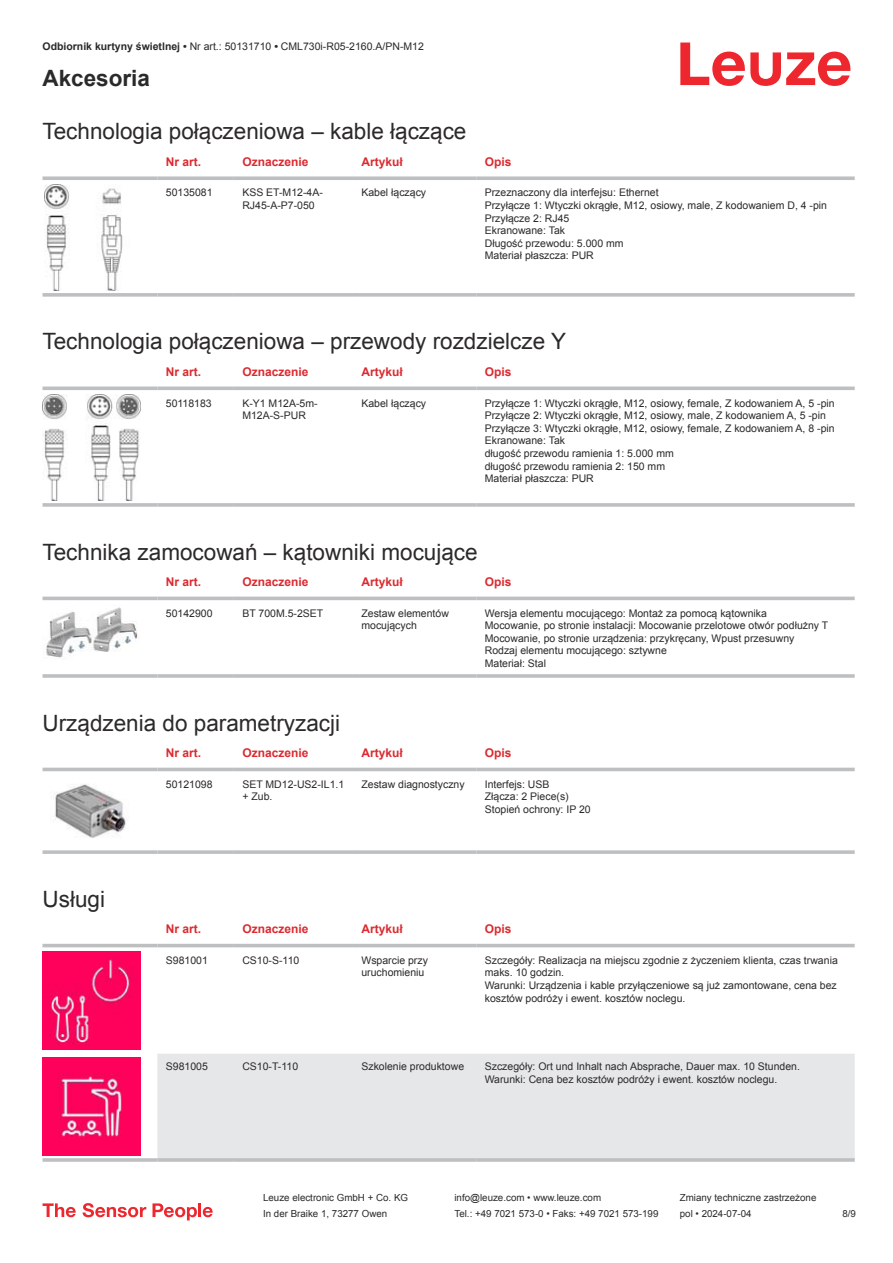
<style>
.page{position:relative;width:893px;height:1263px;background:#fff}
.page>*{position:absolute;margin:0;border:0;box-sizing:border-box;transform-origin:0 0}
.t1{font:22.5px "Arial";color:#2b292a}
.t2{font:700 22.5px "Arial";color:#2b292a}
.t3{font:700 12px "Arial";color:#db2a30}
.t4{font:10.5px/12.6px "Arial";color:#2b292a}
.t5{font:9.75px "Arial";color:#2b292a}
.s1{font-weight:700}
</style>
<div class="page">
<svg style="left:680px;top:43px;width:170px;height:43px"></svg>
<svg style="left:43px;top:176px;width:114px;height:4px"></svg>
<svg style="left:157px;top:176px;width:77px;height:4px"></svg>
<svg style="left:234px;top:176px;width:119px;height:4px"></svg>
<svg style="left:353px;top:176px;width:123px;height:4px"></svg>
<svg style="left:476px;top:176px;width:379px;height:4px;background:#c4c6c8"></svg>
<svg style="left:43px;top:293px;width:114px;height:4px"></svg>
<svg style="left:157px;top:293px;width:77px;height:4px"></svg>
<svg style="left:234px;top:293px;width:119px;height:4px"></svg>
<svg style="left:353px;top:293px;width:123px;height:4px"></svg>
<svg style="left:476px;top:293px;width:379px;height:4px;background:#c3c5c7"></svg>
<img style="left:45px;top:184px;width:78px;height:107px">
<svg style="left:43px;top:386px;width:114px;height:4px"></svg>
<svg style="left:157px;top:386px;width:77px;height:4px"></svg>
<svg style="left:234px;top:386px;width:119px;height:4px"></svg>
<svg style="left:353px;top:386px;width:123px;height:4px"></svg>
<svg style="left:476px;top:386px;width:379px;height:4px;background:#c5c7c9"></svg>
<svg style="left:43px;top:503px;width:114px;height:4px"></svg>
<hr style="left:157px;top:503px;width:77px;height:4px;background:#c6c7c9">
<svg style="left:234px;top:503px;width:119px;height:4px"></svg>
<svg style="left:353px;top:503px;width:123px;height:4px"></svg>
<hr style="left:476px;top:503px;width:379px;height:4px;background:#c6c7c9">
<img style="left:43px;top:394px;width:97px;height:107px">
<svg style="left:43px;top:596px;width:812px;height:5px;fill:#efeff0"></svg>
<hr style="left:43px;top:597px;width:114px;height:3px;background:#bdbfc1">
<hr style="left:157px;top:597px;width:77px;height:3px;background:#bdbfc1">
<hr style="left:234px;top:597px;width:119px;height:3px;background:#bdbfc1">
<hr style="left:353px;top:597px;width:123px;height:3px;background:#bdbfc1">
<hr style="left:476px;top:597px;width:379px;height:3px;background:#bdbfc1">
<hr style="left:43px;top:674px;width:114px;height:4px;background:#bdbfc1">
<hr style="left:157px;top:674px;width:77px;height:4px;background:#c9cbcd">
<hr style="left:234px;top:674px;width:119px;height:4px;background:#c4c6c7">
<hr style="left:353px;top:674px;width:123px;height:4px;background:#bdbfc1">
<hr style="left:476px;top:674px;width:379px;height:4px;background:#c9cbcd">
<img style="left:46px;top:607px;width:92px;height:51px">
<div style="left:43px;top:767px;width:812px;height:5px;background:#eeefef"></div>
<hr style="left:43px;top:768px;width:114px;height:3px;background:#bdbfc1">
<hr style="left:157px;top:768px;width:77px;height:3px;background:#bdbfc1">
<hr style="left:234px;top:768px;width:119px;height:3px;background:#bdbfc1">
<hr style="left:353px;top:768px;width:123px;height:3px;background:#bdbfc1">
<hr style="left:476px;top:768px;width:379px;height:3px;background:#bdbfc1">
<svg style="left:43px;top:850px;width:114px;height:4px"></svg>
<svg style="left:157px;top:850px;width:77px;height:4px"></svg>
<svg style="left:234px;top:850px;width:119px;height:4px"></svg>
<svg style="left:353px;top:850px;width:123px;height:4px"></svg>
<svg style="left:476px;top:850px;width:379px;height:4px;background:#c3c5c7"></svg>
<img style="left:53px;top:784px;width:73px;height:54px">
<svg style="left:43px;top:943px;width:812px;height:213px"></svg>
<div style="left:157px;top:1054px;width:698px;height:104px;background:#e6e7e9"></div>
<hr style="left:43px;top:944px;width:114px;height:3px;background:#bdbfc1">
<hr style="left:157px;top:944px;width:77px;height:3px;background:#bdbfc1">
<hr style="left:234px;top:944px;width:119px;height:3px;background:#bdbfc1">
<hr style="left:353px;top:944px;width:123px;height:3px;background:#bdbfc1">
<hr style="left:476px;top:944px;width:379px;height:3px;background:#bdbfc1">
<hr style="left:43px;top:1158px;width:114px;height:4px;background:#c3c5c7">
<hr style="left:157px;top:1158px;width:77px;height:4px;background:#c6c7c9">
<hr style="left:234px;top:1158px;width:119px;height:4px;background:#bdbfc1">
<hr style="left:353px;top:1158px;width:123px;height:4px;background:#bdbfc1">
<hr style="left:476px;top:1158px;width:379px;height:4px;background:#c6c7c9">
<img style="left:43px;top:952px;width:97px;height:97px">
<img style="left:43px;top:1058px;width:97px;height:98px">
<svg style="left:43px;top:1203px;width:33px;height:14px"></svg>
<svg style="left:83px;top:1203px;width:63px;height:14px"></svg>
<svg style="left:153px;top:1203px;width:44px;height:17px"></svg>
<hr style="left:198px;top:1203px;width:3px;height:14px;background:#ed272d">
<svg style="left:203px;top:1207px;width:10px;height:10px"></svg>
<p class="t4" style="left:43px;top:41px;width:383px"><span class="s1">Odbiornik kurtyny świetlnej •</span> Nr art.: 50131710 <span class="s1">•</span> CML730i-R05-2160.A/PN-M12</p>
<h1 class="t2" style="left:43px;top:70px;width:109px">Akcesoria</h1>
<h1 class="t1" style="left:43px;top:116px;width:425px">Technologia połączeniowa – kable łączące</h1>
<p class="t3" style="left:166px;top:153px;width:37px">Nr art.</p>
<p class="t3" style="left:242px;top:157px;width:68px">Oznaczenie</p>
<p class="t3" style="left:361px;top:153px;width:43px">Artykuł</p>
<p class="t3" style="left:485px;top:157px;width:28px">Opis</p>
<p class="t4" style="left:166px;top:187px;width:48px">50135081</p>
<p class="t4" style="left:242px;top:186px;width:82px">KSS ET-M12-4A-<br>RJ45-A-P7-050</p>
<p class="t4" style="left:361px;top:186px;width:66px">Kabel łączący</p>
<p class="t4" style="left:485px;top:186px;width:344px">Przeznaczony dla interfejsu: Ethernet<br>Przyłącze 1: Wtyczki okrągłe, M12, osiowy, male, Z kodowaniem D, 4 -pin<br>Przyłącze 2: RJ45<br>Ekranowane: Tak<br>Długość przewodu: 5.000 mm<br>Materiał płaszcza: PUR</p>
<h1 class="t1" style="left:43px;top:326px;width:525px">Technologia połączeniowa – przewody rozdzielcze Y</h1>
<p class="t3" style="left:166px;top:363px;width:37px">Nr art.</p>
<p class="t3" style="left:242px;top:367px;width:68px">Oznaczenie</p>
<p class="t3" style="left:361px;top:363px;width:43px">Artykuł</p>
<p class="t3" style="left:485px;top:367px;width:28px">Opis</p>
<p class="t4" style="left:166px;top:397px;width:47px">50118183</p>
<p class="t4" style="left:242px;top:397px;width:77px">K-Y1 M12A-5m-<br>M12A-S-PUR</p>
<p class="t4" style="left:361px;top:396px;width:66px">Kabel łączący</p>
<p class="t4" style="left:485px;top:396px;width:351px">Przyłącze 1: Wtyczki okrągłe, M12, osiowy, female, Z kodowaniem A, 5 -pin Przyłącze 2: Wtyczki okrągłe, M12, osiowy, male, Z kodowaniem A, 5 -pin Przyłącze 3: Wtyczki okrągłe, M12, osiowy, female, Z kodowaniem A, 8 -pin Ekranowane: Tak<br>długość przewodu ramienia 1: 5.000 mm<br>długość przewodu ramienia 2: 150 mm<br>Materiał płaszcza: PUR</p>
<h1 class="t1" style="left:43px;top:536px;width:437px">Technika zamocowań – kątowniki mocujące</h1>
<p class="t3" style="left:166px;top:573px;width:37px">Nr art.</p>
<p class="t3" style="left:242px;top:577px;width:68px">Oznaczenie</p>
<p class="t3" style="left:361px;top:573px;width:43px">Artykuł</p>
<p class="t3" style="left:485px;top:577px;width:28px">Opis</p>
<p class="t4" style="left:166px;top:606px;width:48px">50142900</p>
<p class="t4" style="left:242px;top:606px;width:82px">BT 700M.5-2SET</p>
<p class="t4" style="left:361px;top:606px;width:89px">Zestaw elementów mocujących</p>
<p class="t4" style="left:485px;top:606px;width:345px">Wersja elementu mocującego: Montaż za pomocą kątownika<br>Mocowanie, po stronie instalacji: Mocowanie przelotowe otwór podłużny T Mocowanie, po stronie urządzenia: przykręcany, Wpust przesuwny Rodzaj elementu mocującego: sztywne<br>Materiał: Stal</p>
<h1 class="t1" style="left:43px;top:707px;width:299px">Urządzenia do parametryzacji</h1>
<p class="t3" style="left:166px;top:744px;width:37px">Nr art.</p>
<p class="t3" style="left:242px;top:748px;width:68px">Oznaczenie</p>
<p class="t3" style="left:361px;top:744px;width:43px">Artykuł</p>
<p class="t3" style="left:485px;top:748px;width:28px">Opis</p>
<p class="t4" style="left:166px;top:778px;width:48px">50121098</p>
<p class="t4" style="left:242px;top:778px;width:103px">SET MD12-US2-IL1.1 + Zub.</p>
<p class="t4" style="left:361px;top:778px;width:105px">Zestaw diagnostyczny</p>
<p class="t4" style="left:485px;top:778px;width:108px">Interfejs: USB<br>Złącza: 2 Piece(s)<br>Stopień ochrony: IP 20</p>
<h1 class="t1" style="left:43px;top:883px;width:64px">Usługi</h1>
<p class="t3" style="left:166px;top:920px;width:37px">Nr art.</p>
<p class="t3" style="left:242px;top:924px;width:68px">Oznaczenie</p>
<p class="t3" style="left:361px;top:920px;width:43px">Artykuł</p>
<p class="t3" style="left:485px;top:924px;width:28px">Opis</p>
<p class="t4" style="left:166px;top:954px;width:44px">S981001</p>
<p class="t4" style="left:242px;top:955px;width:58px">CS10-S-110</p>
<p class="t4" style="left:361px;top:955px;width:68px">Wsparcie przy uruchomieniu</p>
<p class="t4" style="left:485px;top:954px;width:355px">Szczegóły: Realizacja na miejscu zgodnie z życzeniem klienta, czas trwania maks. 10 godzin.<br>Warunki: Urządzenia i kable przyłączeniowe są już zamontowane, cena bez kosztów podróży i ewent. kosztów noclegu.</p>
<p class="t4" style="left:166px;top:1060px;width:44px">S981005</p>
<p class="t4" style="left:242px;top:1061px;width:57px">CS10-T-110</p>
<p class="t4" style="left:361px;top:1060px;width:104px">Szkolenie produktowe</p>
<p class="t4" style="left:485px;top:1060px;width:317px">Szczegóły: Ort und Inhalt nach Absprache, Dauer max. 10 Stunden.<br>Warunki: Cena bez kosztów podróży i ewent. kosztów noclegu.</p>
<p class="t5" style="left:263px;top:1191px;width:146px">Leuze electronic GmbH + Co. KG</p>
<p class="t5" style="left:454px;top:1191px;width:148px">info@leuze.com • www.leuze.com</p>
<p class="t5" style="left:680px;top:1191px;width:138px">Zmiany techniczne zastrzeżone</p>
<p class="t5" style="left:263px;top:1207px;width:126px">In der Braike 1, 73277 Owen</p>
<p class="t5" style="left:454px;top:1207px;width:205px">Tel.: +49 7021 573-0 • Faks: +49 7021 573-199</p>
<p class="t5" style="left:680px;top:1207px;width:73px">pol • 2024-07-04</p>
<p class="t5" style="left:842px;top:1210px;width:15px">8 /9</p>
</div>
